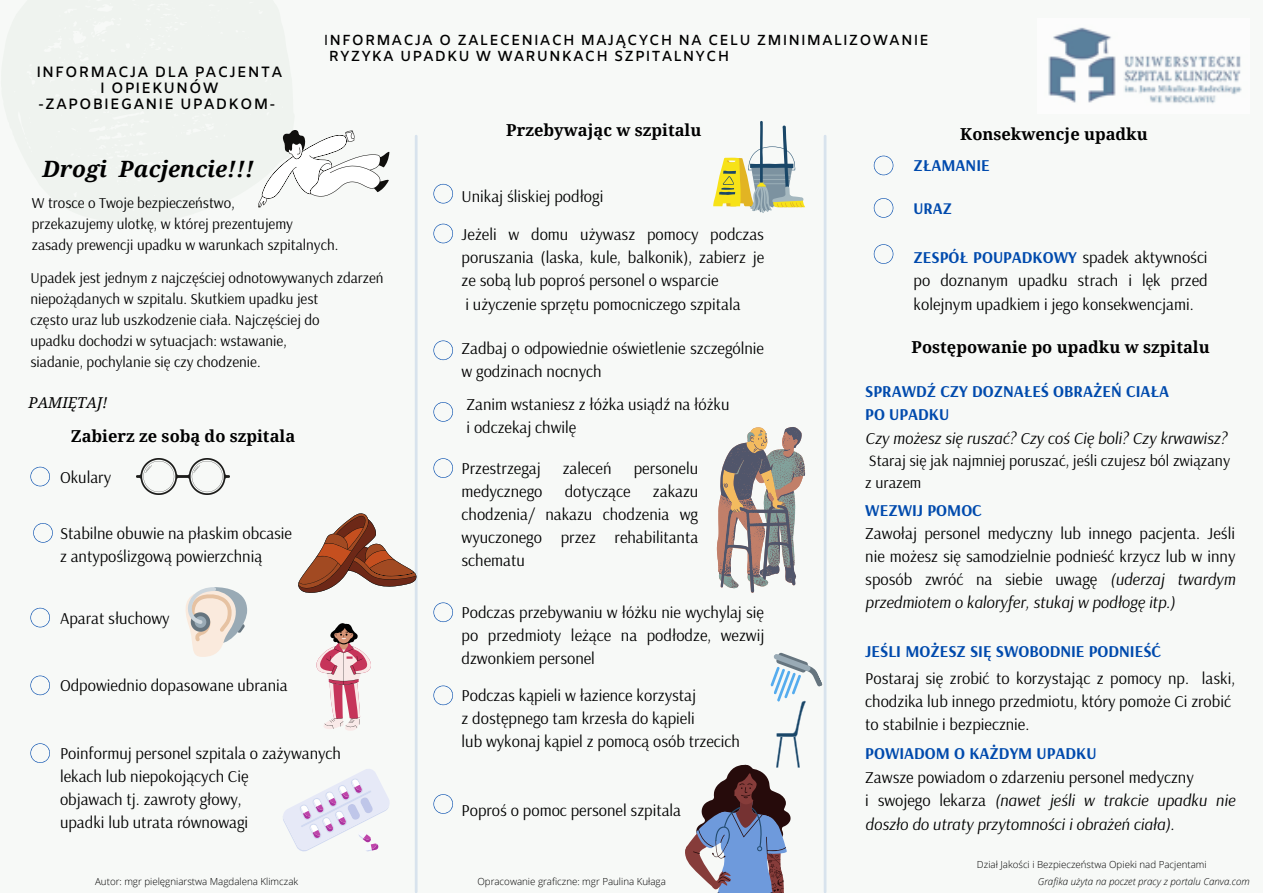
<style>
.page{position:relative;width:1263px;height:893px;background:#f7f9f7}
.page>*{position:absolute;margin:0;border:0;box-sizing:border-box;transform-origin:0 0}
.t1{font:italic 700 22.5px "Droid Serif";color:#000}
.t2{font:16.5px/23.1px "Arsenal";color:#000;text-align:justify}
.t3{font:italic 16.5px/23.1px "Arsenal";color:#000}
.t4{font:700 16.5px "Arsenal";color:#004aad}
.t5{font:700 16.5px "Droid Serif";color:#000}
.t6{font:700 16.2px "Arsenal";color:#004aad}
.t7{font:15.75px "Arsenal";color:#000}
.t8{font:15px "Arsenal";color:#000}
.t9{font:italic 15px "Droid Serif";color:#000}
.t10{font:600 14.92px "Amiko";letter-spacing:.07em;color:#000}
.t11{font:600 14.55px "Amiko";letter-spacing:.07em;color:#000}
.t12{font:300 9.75px "Open Sans";color:#000}
.t13{font:italic 300 9.75px "Open Sans";color:#000}
.s1{font-weight:400}
.s2{font-weight:700;color:#004aad}
.s3{font-style:italic}
.s4{font-style:normal}
</style>
<div class="page">
<img style="left:1048px;top:27px;width:194px;height:76px">
<hr style="left:415px;top:136px;width:3px;height:756px;background:#004aad">
<hr style="left:824px;top:136px;width:2px;height:756px;background:#004aad">
<svg style="left:258px;top:130px;width:131px;height:78px"></svg>
<svg style="left:30px;top:467px;width:20px;height:19px"></svg>
<svg style="left:33px;top:523px;width:20px;height:19px"></svg>
<svg style="left:30px;top:608px;width:20px;height:19px"></svg>
<svg style="left:30px;top:675px;width:20px;height:20px"></svg>
<svg style="left:30px;top:743px;width:20px;height:20px"></svg>
<img style="left:136px;top:458px;width:94px;height:37px">
<svg style="left:185px;top:587px;width:62px;height:70px"></svg>
<svg style="left:316px;top:623px;width:55px;height:108px"></svg>
<svg style="left:283px;top:769px;width:107px;height:83px"></svg>
<svg style="left:874px;top:156px;width:19px;height:19px"></svg>
<svg style="left:433px;top:224px;width:20px;height:19px"></svg>
<svg style="left:433px;top:340px;width:20px;height:20px"></svg>
<svg style="left:433px;top:402px;width:20px;height:20px"></svg>
<svg style="left:433px;top:458px;width:20px;height:20px"></svg>
<svg style="left:433px;top:602px;width:20px;height:20px"></svg>
<svg style="left:433px;top:685px;width:20px;height:20px"></svg>
<svg style="left:433px;top:794px;width:20px;height:20px"></svg>
<svg style="left:713px;top:121px;width:92px;height:92px"></svg>
<svg style="left:717px;top:427px;width:88px;height:166px"></svg>
<svg style="left:685px;top:652px;width:138px;height:241px"></svg>
<svg style="left:874px;top:244px;width:19px;height:20px"></svg>
<svg style="left:874px;top:198px;width:19px;height:20px"></svg>
<svg style="left:433px;top:184px;width:20px;height:19px"></svg>
<svg style="left:298px;top:513px;width:118px;height:80px"></svg>
<p class="t10" style="left:36px;top:63px;width:247px">INFORMACJA DLA PACJENTA</p>
<p class="t10" style="left:100px;top:79px;width:120px">I OPIEKUNÓW</p>
<p class="t10" style="left:38px;top:95px;width:239px">-ZAPOBIEGANIE UPADKOM-</p>
<p class="t11" style="left:324px;top:32px;width:606px"><span class="s1">I</span>NFORMACJA O ZALECENIACH MAJĄCYCH NA CELU ZMINIMALIZOWANIE</p>
<p class="t11" style="left:329px;top:48px;width:402px">RYZYKA UPADKU W WARUNKACH SZPITALNYCH</p>
<p class="t5" style="left:506px;top:121px;width:197px">Przebywając w szpitalu</p>
<p class="t5" style="left:960px;top:125px;width:189px">Konsekwencje upadku</p>
<p class="t1" style="left:43px;top:156px;width:213px">Drogi Pacjencie!!!</p>
<p class="t8" style="left:32px;top:193px;width:204px">W trosce o Twoje bezpieczeństwo,</p>
<p class="t8" style="left:32px;top:214px;width:263px">przekazujemy ulotkę, w której prezentujemy</p>
<p class="t8" style="left:32px;top:235px;width:308px">zasady prewencji upadku w warunkach szpitalnych.</p>
<p class="t8" style="left:30px;top:268px;width:355px">Upadek jest jednym z najczęściej odnotowywanych zdarzeń</p>
<p class="t8" style="left:30px;top:289px;width:290px">niepożądanych w szpitalu. Skutkiem upadku jest</p>
<p class="t8" style="left:30px;top:310px;width:291px">często uraz lub uszkodzenie ciała. Najczęściej do</p>
<p class="t8" style="left:30px;top:331px;width:258px">upadku dochodzi w sytuacjach: wstawanie,</p>
<p class="t8" style="left:30px;top:352px;width:232px">siadanie, pochylanie się czy chodzenie.</p>
<p class="t9" style="left:28px;top:394px;width:80px">PAMIĘTAJ!</p>
<p class="t5" style="left:71px;top:427px;width:226px">Zabierz ze sobą do szpitala</p>
<p class="t2" style="left:60px;top:465px;width:53px">Okulary</p>
<p class="t2" style="left:60px;top:521px;width:234px">Stabilne obuwie na płaskim obcasie</p>
<p class="t2" style="left:60px;top:544px;width:204px">z antypoślizgową powierzchnią</p>
<p class="t2" style="left:60px;top:606px;width:111px">Aparat słuchowy</p>
<p class="t2" style="left:60px;top:673px;width:229px">Odpowiednio dopasowane ubrania</p>
<p class="t2" style="left:60px;top:741px;width:282px">Poinformuj personel szpitala o zażywanych</p>
<p class="t2" style="left:60px;top:764px;width:190px">lekach lub niepokojących Cię</p>
<p class="t2" style="left:60px;top:787px;width:183px">objawach tj. zawroty głowy,</p>
<p class="t2" style="left:60px;top:810px;width:190px">upadki lub utrata równowagi</p>
<p class="t2" style="left:462px;top:185px;width:143px">Unikaj śliskiej podłogi</p>
<p class="t2" style="left:462px;top:223px;width:304px">Jeżeli w domu używasz pomocy podczas poruszania (laska, kule, balkonik), zabierz je ze sobą lub poproś personel o wsparcie</p>
<p class="t2" style="left:465px;top:292px;width:277px">i użyczenie sprzętu pomocniczego szpitala</p>
<p class="t2" style="left:462px;top:336px;width:304px">Zadbaj o odpowiednie oświetlenie szczególnie w godzinach nocnych</p>
<p class="t2" style="left:466px;top:392px;width:265px">Zanim wstaniesz z łóżka usiądź na łóżku</p>
<p class="t2" style="left:466px;top:415px;width:111px">i odczekaj chwilę</p>
<p class="t2" style="left:462px;top:456px;width:81px">Przestrzegaj</p>
<p class="t2" style="left:563px;top:456px;width:50px">zaleceń</p>
<p class="t2" style="left:634px;top:456px;width:66px">personelu</p>
<p class="t2" style="left:462px;top:479px;width:82px">medycznego</p>
<p class="t2" style="left:565px;top:479px;width:67px">dotyczące</p>
<p class="t2" style="left:462px;top:479px;width:238px;text-indent:191px">zakazu chodzenia/ nakazu chodzenia wg wyuczonego przez rehabilitanta schematu</p>
<p class="t2" style="left:462px;top:600px;width:304px">Podczas przebywaniu w łóżku nie wychylaj się po przedmioty leżące na podłodze, wezwij dzwonkiem personel</p>
<p class="t2" style="left:462px;top:683px;width:236px">Podczas kąpieli w łazience korzystaj</p>
<p class="t2" style="left:462px;top:706px;width:235px">z dostępnego tam krzesła do kąpieli</p>
<p class="t2" style="left:462px;top:729px;width:280px">lub wykonaj kąpiel z pomocą osób trzecich</p>
<p class="t2" style="left:462px;top:798px;width:221px">Poproś o pomoc personel szpitala</p>
<p class="t4" style="left:913px;top:155px;width:78px">ZŁAMANIE</p>
<p class="t6" style="left:913px;top:198px;width:40px">URAZ</p>
<p class="t2" style="left:913px;top:246px;width:296px"><span class="s2">ZESPÓŁ POUPADKOWY</span> spadek aktywności po doznanym upadku strach i lęk przed kolejnym upadkiem i jego konsekwencjami.</p>
<p class="t5" style="left:911px;top:338px;width:300px">Postępowanie po upadku w szpitalu</p>
<p class="t4" style="left:865px;top:380px;width:305px">SPRAWDŹ CZY DOZNAŁEŚ OBRAŻEŃ CIAŁA</p>
<p class="t4" style="left:865px;top:403px;width:85px">PO UPADKU</p>
<p class="t3" style="left:865px;top:426px;width:363px">Czy możesz się ruszać? Czy coś Cię boli? Czy krwawisz?</p>
<p class="t7" style="left:869px;top:450px;width:363px">Staraj się jak najmniej poruszać, jeśli czujesz ból związany</p>
<p class="t7" style="left:865px;top:472px;width:58px">z urazem</p>
<p class="t4" style="left:865px;top:499px;width:118px">WEZWIJ POMOC</p>
<p class="t2" style="left:865px;top:521px;width:372px">Zawołaj personel medyczny lub innego pacjenta. Jeśli nie możesz się samodzielnie podnieść krzycz lub w inny sposób zwróć na siebie uwagę <span class="s3">(uderzaj twardym przedmiotem o kaloryfer, stukaj w podłogę itp.)</span></p>
<p class="t4" style="left:865px;top:640px;width:297px">JEŚLI MOŻESZ SIĘ SWOBODNIE PODNIEŚĆ</p>
<p class="t2" style="left:865px;top:666px;width:371px">Postaraj się zrobić to korzystając z pomocy np. laski, chodzika lub innego przedmiotu, który pomoże Ci zrobić</p>
<p class="t2" style="left:865px;top:712px;width:166px">to stabilnie i bezpiecznie.</p>
<p class="t4" style="left:865px;top:742px;width:233px">POWIADOM O KAŻDYM UPADKU</p>
<p class="t2" style="left:865px;top:765px;width:330px">Zawsze powiadom o zdarzeniu personel medyczny</p>
<p class="t3" style="left:865px;top:788px;width:371px"><span class="s4">i swojego lekarza</span> (nawet jeśli w trakcie upadku nie doszło do utraty przytomności i obrażeń ciała).</p>
<p class="t12" style="left:977px;top:857px;width:231px">Dział Jakości i Bezpieczeństwa Opieki nad Pacjentami</p>
<p class="t12" style="left:95px;top:874px;width:205px">Autor: mgr pielęgniarstwa Magdalena Klimczak</p>
<p class="t12" style="left:477px;top:874px;width:190px">Opracowanie graficzne: mgr Paulina Kułaga</p>
<p class="t13" style="left:1038px;top:874px;width:213px">Grafika użyta na poczet pracy z portalu Canva.com</p>
</div>
